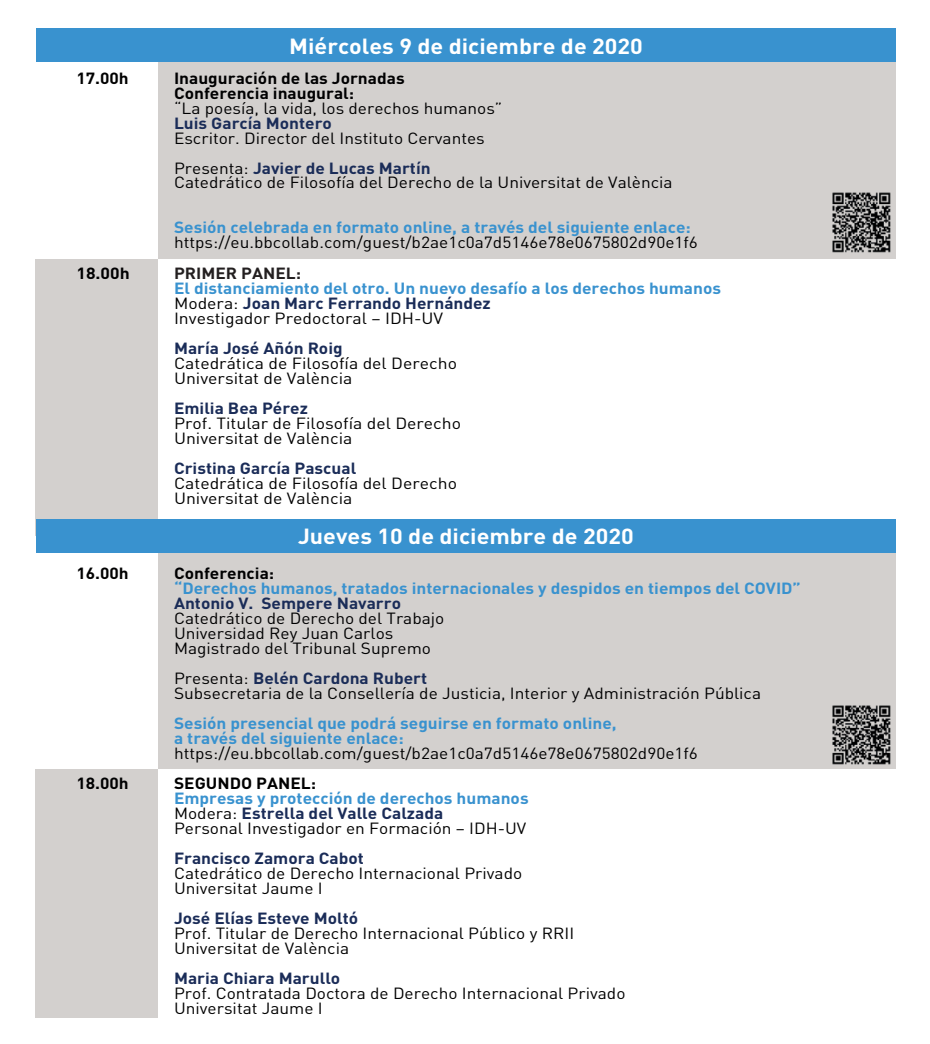
<style>
.page{position:relative;width:930px;height:1044px;background:#fff}
.page>*{position:absolute;margin:0;border:0;box-sizing:border-box;transform-origin:0 0}
.t1{font:700 21.6px "DIN";color:#fff;scale:1.08 1}
.t2{font:16px/15px "DIN";color:#000001;scale:1.08 1}
.t3{font:700 16px/15px "DIN";color:#3992cf;scale:1.08 1}
.t4{font:16px/15px "DIN";color:#000001;scale:1.1 1}
.t5{font:700 16px "DIN";color:#1a2c58;scale:1.08 1}
.t6{font:700 16px/15px "DIN";color:#000001;scale:1.08 1}
.t7{font:700 16px "DIN";color:#231f20;scale:1.08 1}
.t8{font:700 16px "DIN";color:#000001;scale:1.1 1}
.s1{font-weight:700;color:#1a2c58}
.s2{font-weight:400;color:#000001}
.s3{color:#1a2c58}
.s4{font-weight:700;color:#3992cf}
</style>
<div class="page">
<div style="left:158px;top:535px;width:738px;height:234px;background:#d3d0ce"></div>
<div style="left:36px;top:769px;width:122px;height:248px;background:#d3d0ce"></div>
<div style="left:36px;top:258px;width:122px;height:277px;background:#d3d0ce"></div>
<div style="left:158px;top:62px;width:738px;height:196px;background:#d3d0ce"></div>
<div style="left:36px;top:28px;width:860px;height:34px;background:#3992cf"></div>
<div style="left:36px;top:519px;width:860px;height:33px;background:#3992cf"></div>
<img style="left:832px;top:192px;width:59px;height:61px">
<img style="left:832px;top:705px;width:59px;height:60px">
<h1 class="t1" style="left:289px;top:32px;width:329px">Miércoles 9 de diciembre de 2020</h1>
<p class="t6" style="left:76px;top:70px;width:50px">17.00h</p>
<p class="t6" style="left:174px;top:70px;width:215px">Inauguración de las Jornadas<br>Conferencia inaugural:</p>
<p class="t2" style="left:174px;top:100px;width:305px">“La poesía, la vida, los derechos humanos”</p>
<p class="t5" style="left:174px;top:113px;width:148px">Luis García Montero</p>
<p class="t2" style="left:174px;top:122px;width:289px;line-height:30px">Escritor. Director del Instituto Cervantes<br>Presenta: <span class="s1">Javier de Lucas Martín</span></p>
<p class="t2" style="left:174px;top:175px;width:463px">Catedrático de Filosofía del Derecho de la Universitat de València</p>
<p class="t3" style="left:174px;top:219px;width:480px">Sesión celebrada en formato online, a través del siguiente enlace:</p>
<p class="t2" style="left:174px;top:235px;width:487px">https://eu.bbcollab.com/guest/b2ae1c0a7d5146e78e0675802d90e1f6</p>
<p class="t8" style="left:76px;top:262px;width:50px">18.00h</p>
<p class="t7" style="left:174px;top:262px;width:119px">PRIMER PANEL:</p>
<p class="t3" style="left:174px;top:280px;width:508px">El distanciamiento del otro. Un nuevo desafío a los derechos humanos<br><span class="s2">Modera:</span> <span class="s3">Joan Marc Ferrando Hernández<br></span><span class="s2">Investigador Predoctoral – IDH-UV</span></p>
<p class="t5" style="left:174px;top:337px;width:158px">María José Añón Roig</p>
<p class="t4" style="left:174px;top:355px;width:259px">Catedrática de Filosofía del Derecho<br>Universitat de València</p>
<p class="t5" style="left:174px;top:397px;width:125px">Emilia Bea Pérez</p>
<p class="t4" style="left:174px;top:415px;width:262px">Prof. Titular de Filosofía del Derecho<br>Universitat de València</p>
<p class="t5" style="left:174px;top:457px;width:170px">Cristina García Pascual</p>
<p class="t4" style="left:174px;top:475px;width:259px">Catedrática de Filosofía del Derecho<br>Universitat de València</p>
<h1 class="t1" style="left:298px;top:522px;width:312px">Jueves 10 de diciembre de 2020</h1>
<p class="t6" style="left:76px;top:565px;width:50px">16.00h</p>
<p class="t6" style="left:174px;top:565px;width:94px">Conferencia:</p>
<p class="t3" style="left:174px;top:580px;width:582px">“Derechos humanos, tratados internacionales y despidos en tiempos del COVID”</p>
<p class="t5" style="left:174px;top:592px;width:212px">Antonio V. Sempere Navarro</p>
<p class="t2" style="left:174px;top:610px;width:252px">Catedrático de Derecho del Trabajo<br>Universidad Rey Juan Carlos<br>Magistrado del Tribunal Supremo</p>
<p class="t2" style="left:174px;top:670px;width:545px">Presenta: <span class="s1">Belén Cardona Rubert<br></span>Subsecretaria de la Consellería de Justicia, Interior y Administración Pública</p>
<p class="t3" style="left:174px;top:714px;width:411px">Sesión presencial que podrá seguirse en formato online, a través del siguiente enlace:</p>
<p class="t2" style="left:174px;top:744px;width:487px">https://eu.bbcollab.com/guest/b2ae1c0a7d5146e78e0675802d90e1f6</p>
<p class="t6" style="left:76px;top:775px;width:50px">18.00h</p>
<p class="t6" style="left:174px;top:775px;width:133px">SEGUNDO PANEL:</p>
<p class="t2" style="left:174px;top:790px;width:330px"><span class="s4">Empresas y protección de derechos humanos<br></span>Modera: <span class="s1">Estrella del Valle Calzada<br></span>Personal Investigador en Formación – IDH-UV</p>
<p class="t5" style="left:174px;top:847px;width:177px">Francisco Zamora Cabot</p>
<p class="t2" style="left:174px;top:865px;width:324px">Catedrático de Derecho Internacional Privado<br>Universitat Jaume I</p>
<p class="t5" style="left:174px;top:907px;width:172px">José Elías Esteve Moltó</p>
<p class="t2" style="left:174px;top:925px;width:372px">Prof. Titular de Derecho Internacional Público y RRII<br>Universitat de València</p>
<p class="t5" style="left:174px;top:967px;width:155px">Maria Chiara Marullo</p>
<p class="t2" style="left:174px;top:985px;width:419px">Prof. Contratada Doctora de Derecho Internacional Privado<br>Universitat Jaume I</p>
</div>
